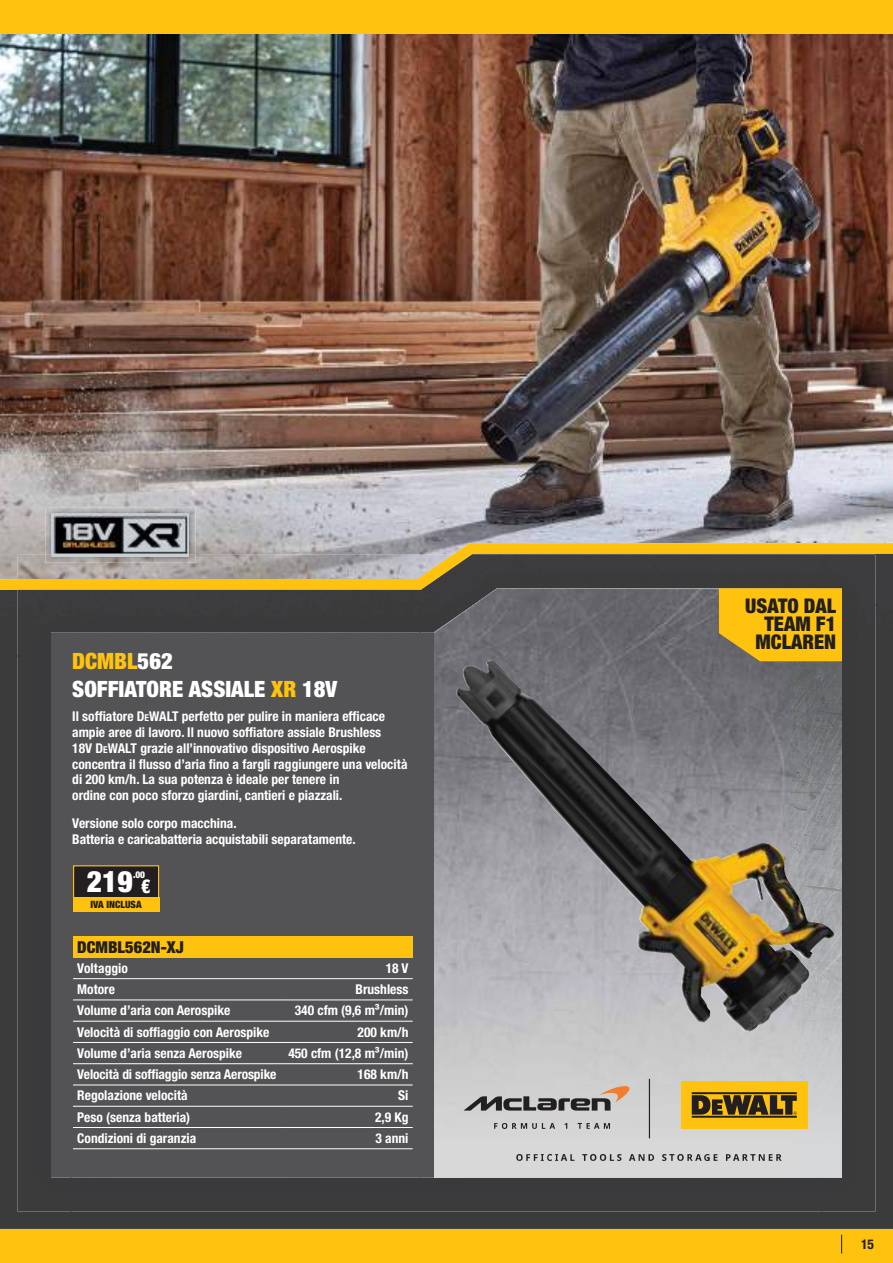
<style>
.page{position:relative;width:893px;height:1263px;background:#fff}
.page>*{position:absolute;margin:0;border:0;box-sizing:border-box;transform-origin:0 0}
.t1{font:900 condensed 29.55px "Helvetica Neue LTW1 G";color:#fff}
.t2{font:900 condensed 22.5px/27.8px "Helvetica Neue LTW1 G";color:#fff}
.t3{font:900 condensed 20.25px/18px "Helvetica Neue LTW1 G";color:#231f20;text-align:right}
.t4{font:900 condensed 19.05px "Helvetica Neue LTW1 G";color:#fff}
.t5{font:900 condensed 16.5px "Helvetica Neue LTW1 G";color:#231f20}
.t6{font:700 condensed 13.5px/15.8px "Helvetica Neue LTW1 G";color:#fff}
.t7{font:700 condensed 13.5px "Helvetica Neue LTW1 G";color:#231f20}
.t8{font:900 condensed 10.05px "Helvetica Neue LTW1 G";color:#231f20}
.t9{font:900 condensed 9.45px "Helvetica Neue LTW1 G";color:#fff}
.s1{color:#ffc20e}
.s2{font-size:9.45px}
</style>
<div class="page">
<div style="left:0;top:661px;width:893px;height:568px;background:#3c3b3c"></div>
<img style="left:0;top:34px;width:893px;height:509px">
<div style="left:822px;top:661px;width:53px;height:550px;background:#3c3b3c"></div>
<div style="left:17px;top:661px;width:53px;height:550px;background:#3c3b3c"></div>
<div style="left:70px;top:1178px;width:752px;height:33px;background:#3c3b3c"></div>
<div style="left:51px;top:661px;width:369px;height:517px;background:#535355"></div>
<div style="left:420px;top:661px;width:14px;height:517px;background:#535355"></div>
<img style="left:434px;top:661px;width:408px;height:517px">
<img style="left:456px;top:661px;width:356px;height:371px">
<svg style="left:0;top:543px;width:893px;height:118px;background:#786c4f"></svg>
<div style="left:73px;top:936px;width:340px;height:21px;background:#ffc20e"></div>
<hr style="left:73px;top:978px;width:209px;height:1px;background:#fff">
<hr style="left:282px;top:978px;width:131px;height:1px;background:#fff">
<hr style="left:73px;top:999px;width:209px;height:1px;background:#fff">
<hr style="left:282px;top:999px;width:131px;height:1px;background:#fff">
<hr style="left:73px;top:1021px;width:209px;height:1px;background:#fff">
<hr style="left:282px;top:1021px;width:131px;height:1px;background:#fff">
<hr style="left:73px;top:1042px;width:209px;height:1px;background:#fff">
<hr style="left:282px;top:1042px;width:131px;height:1px;background:#fff">
<hr style="left:73px;top:1063px;width:209px;height:1px;background:#fff">
<hr style="left:282px;top:1063px;width:131px;height:1px;background:#fff">
<hr style="left:73px;top:1084px;width:209px;height:1px;background:#fff">
<hr style="left:282px;top:1084px;width:131px;height:1px;background:#fff">
<hr style="left:73px;top:1106px;width:209px;height:1px;background:#fff">
<hr style="left:282px;top:1106px;width:131px;height:1px;background:#fff">
<hr style="left:73px;top:1127px;width:209px;height:1px;background:#fff">
<hr style="left:282px;top:1127px;width:131px;height:1px;background:#fff">
<hr style="left:73px;top:1148px;width:209px;height:1px;background:#fff">
<hr style="left:282px;top:1148px;width:131px;height:1px;background:#fff">
<svg style="left:516px;top:1154px;width:58px;height:7px"></svg>
<svg style="left:582px;top:1154px;width:39px;height:7px"></svg>
<svg style="left:629px;top:1154px;width:25px;height:7px"></svg>
<svg style="left:662px;top:1154px;width:55px;height:7px"></svg>
<svg style="left:726px;top:1154px;width:56px;height:7px"></svg>
<hr style="left:649px;top:1079px;width:1px;height:59px;background:#231f20">
<div style="left:681px;top:1081px;width:126px;height:47px;background:#ffc20e"></div>
<svg style="left:692px;top:1092px;width:105px;height:26px"></svg>
<svg style="left:463px;top:1086px;width:169px;height:24px;background:#a29c99"></svg>
<svg style="left:494px;top:1123px;width:61px;height:6px"></svg>
<svg style="left:564px;top:1123px;width:3px;height:6px"></svg>
<svg style="left:578px;top:1123px;width:32px;height:6px"></svg>
<img style="left:45px;top:507px;width:151px;height:56px">
<img style="left:52px;top:514px;width:137px;height:42px">
<div style="left:0;top:0;width:893px;height:34px;background:#ffc20e"></div>
<div style="left:0;top:1229px;width:893px;height:34px;background:#ffc20e"></div>
<svg style="left:841px;top:1235px;width:1px;height:18px"></svg>
<svg style="left:72px;top:865px;width:88px;height:35px;background:#312a20"></svg>
<div style="left:73px;top:897px;width:86px;height:15px;background:#ffc20e"></div>
<h2 class="t2" style="left:72px;top:650px;width:266px"><span class="s1">DCMBL</span>562<br>SOFFIATORE ASSIALE <span class="s1">XR</span> 18V</h2>
<p class="t6" style="left:72px;top:710px;width:337px">Il soffiatore D<span class="s2">E</span>WALT perfetto per pulire in maniera efficace ampie aree di lavoro. Il nuovo soffiatore assiale Brushless<br>18V D<span class="s2">E</span>WALT grazie all’innovativo dispositivo Aerospike concentra il flusso d’aria fino a fargli raggiungere una velocità di 200 km/h. La sua potenza è ideale per tenere in<br>ordine con poco sforzo giardini, cantieri e piazzali.</p>
<p class="t6" style="left:72px;top:817px;width:285px">Versione solo corpo macchina.<br>Batteria e caricabatteria acquistabili separatamente.</p>
<h1 class="t1" style="left:87px;top:871px;width:48px">219</h1>
<p class="t9" style="left:133px;top:871px;width:14px">.00</p>
<p class="t8" style="left:91px;top:901px;width:53px">IVA INCLUSA</p>
<h3 class="t4" style="left:141px;top:879px;width:11px">€</h3>
<p class="t5" style="left:77px;top:941px;width:108px">DCMBL562N-XJ</p>
<p class="t6" style="left:77px;top:961px;width:52px">Voltaggio</p>
<p class="t6" style="left:386px;top:961px;width:24px">18 V</p>
<p class="t6" style="left:77px;top:983px;width:39px">Motore</p>
<p class="t6" style="left:355px;top:983px;width:54px">Brushless</p>
<p class="t6" style="left:77px;top:1004px;width:154px">Volume d’aria con Aerospike</p>
<p class="t6" style="left:295px;top:1004px;width:115px">340 cfm (9,6 m³/min)</p>
<p class="t6" style="left:77px;top:1025px;width:194px">Velocità di soffiaggio con Aerospike</p>
<p class="t6" style="left:358px;top:1025px;width:52px">200 km/h</p>
<p class="t6" style="left:77px;top:1047px;width:166px">Volume d’aria senza Aerospike</p>
<p class="t6" style="left:288px;top:1047px;width:122px">450 cfm (12,8 m³/min)</p>
<p class="t6" style="left:77px;top:1068px;width:201px">Velocità di soffiaggio senza Aerospike</p>
<p class="t6" style="left:358px;top:1068px;width:52px">168 km/h</p>
<p class="t6" style="left:77px;top:1089px;width:112px">Regolazione velocità</p>
<p class="t6" style="left:398px;top:1089px;width:12px">Si</p>
<p class="t6" style="left:77px;top:1110px;width:115px">Peso (senza batteria)</p>
<p class="t6" style="left:375px;top:1110px;width:35px">2,9 Kg</p>
<p class="t6" style="left:77px;top:1132px;width:120px">Condizioni di garanzia</p>
<p class="t6" style="left:375px;top:1132px;width:34px">3 anni</p>
<h3 class="t3" style="left:745px;top:599px;width:92px">USATO DAL<br>TEAM F1<br>MCLAREN</h3>
<p class="t7" style="left:861px;top:1240px;width:14px">15</p>
</div>
